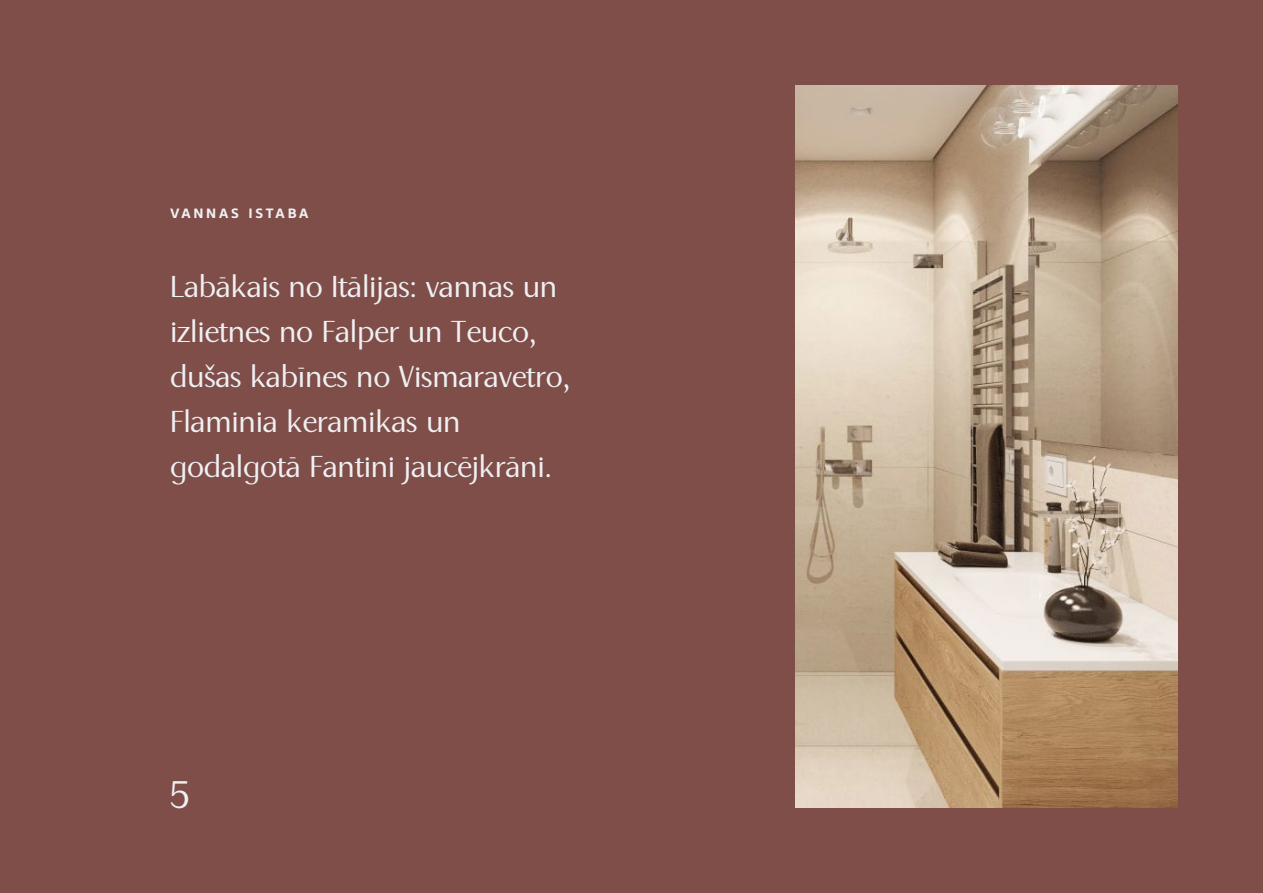
<style>
.page{position:relative;width:1263px;height:893px;background:#7f4e49}
.page>*{position:absolute;margin:0;border:0;box-sizing:border-box;transform-origin:0 0}
.t1{font:36px "GHEA Narek";color:#eff0f3}
.t2{font:30px/45px "GHEA Narek";letter-spacing:-.01em;color:#eff0f3}
.t3{font:700 13.5px "Core Sans NR65";letter-spacing:.2em;color:#eff0f3}
</style>
<div class="page">
<img style="left:795px;top:85px;width:383px;height:723px">
<p class="t3" style="left:170px;top:204px;width:140px">VANNAS ISTABA</p>
<p class="t2" style="left:170px;top:264px;width:402px">Labākais no Itālijas: vannas un izlietnes no Falper un Teuco, dušas kabīnes no Vismaravetro,<br>Flaminia keramikas un godalgotā Fantini jaucējkrāni.</p>
<p class="t1" style="left:170px;top:775px;width:21px">5</p>
</div>
